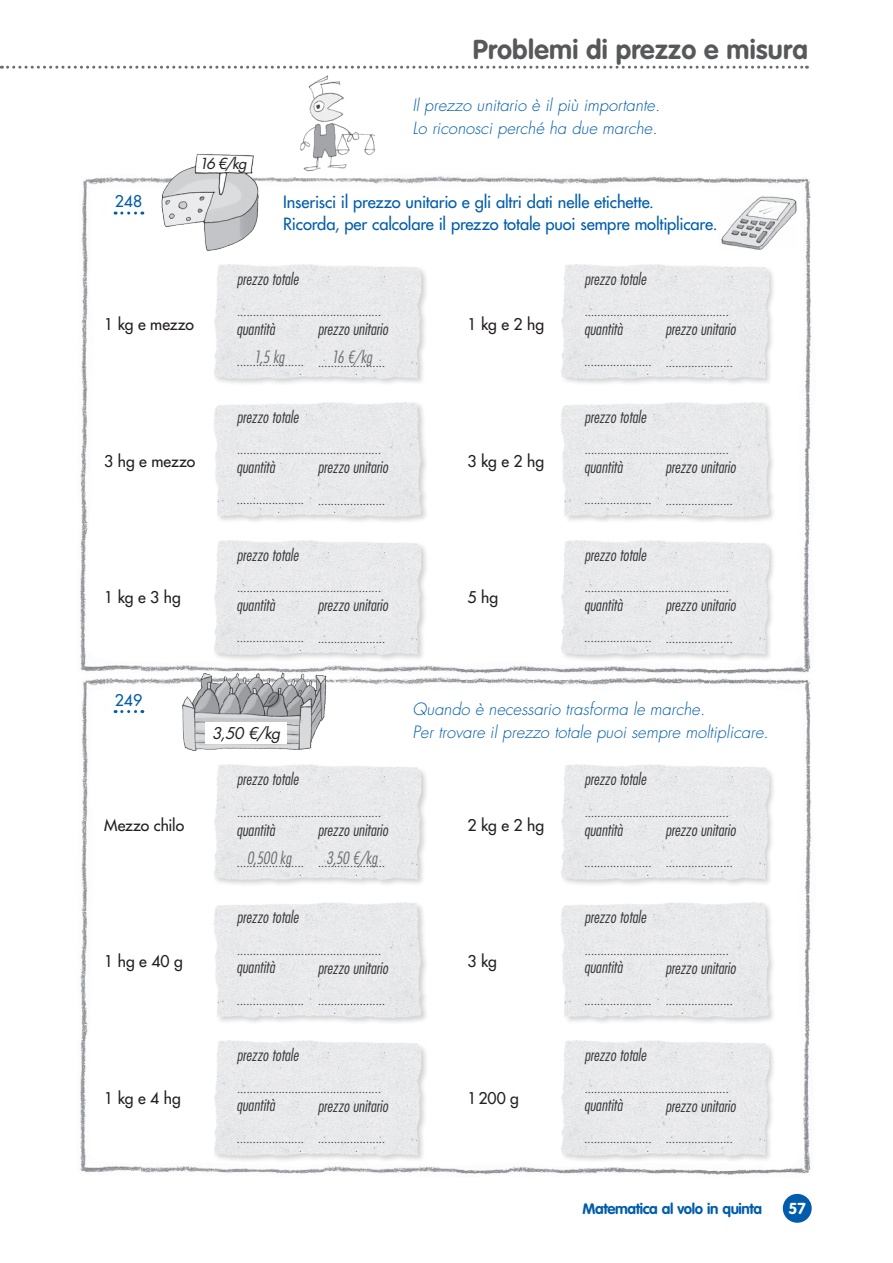
<style>
.page{position:relative;width:893px;height:1263px;background:#fff}
.page>*{position:absolute;margin:0;border:0;box-sizing:border-box;transform-origin:0 0}
.t1{font:700 27px "VAG Rounded Std";letter-spacing:.01em;color:#57585a}
.t2{font:italic 300 condensed 16.5px "Futura Std";color:#383839}
.t3{font:italic 300 16.5px/22.5px "Futura Std";color:#015dab}
.t4{font:500 16.5px/22.5px "Futura Std";letter-spacing:-.01em;color:#015dab}
.t5{font:italic 300 condensed 16.5px "Futura Std";letter-spacing:-.02em;color:#6c6d70}
.t6{font:500 15.75px "Futura Std";letter-spacing:-.005em;color:#231f20}
.t7{font:italic 15.75px "Futura Std";color:#231f20}
.t8{font:500 15.75px "Futura Std";letter-spacing:.01em;color:#015dab}
.t9{font:700 15.75px "VAG Rounded Std";color:#fff}
.t10{font:700 15px "VAG Rounded Std";letter-spacing:-.025em;color:#015dab}
.t11{font:italic 14.85px "Futura Std";color:#231f20}
.t12{font:12px "Futura Std";color:#3e3e3f}
</style>
<div class="page">
<div style="left:783px;top:1194px;width:29px;height:29px;background:#015dab;border-radius:50%"></div>
<img style="left:80px;top:176px;width:731px;height:999px">
<svg style="left:0;top:65px;width:808px;height:4px"></svg>
<svg style="left:114px;top:192px;width:29px;height:23px"></svg>
<svg style="left:114px;top:691px;width:29px;height:22px"></svg>
<div style="left:213px;top:263px;width:216px;height:124px;background:#231f20;opacity:.2"></div>
<img style="left:211px;top:262px;width:213px;height:119px">
<div style="left:213px;top:763px;width:216px;height:124px;background:#231f20;opacity:.2"></div>
<img style="left:211px;top:763px;width:213px;height:118px">
<div style="left:560px;top:263px;width:217px;height:124px;background:#231f20;opacity:.2"></div>
<img style="left:559px;top:262px;width:212px;height:119px">
<div style="left:560px;top:763px;width:217px;height:124px;background:#231f20;opacity:.2"></div>
<img style="left:559px;top:763px;width:212px;height:118px">
<div style="left:213px;top:401px;width:216px;height:123px;background:#231f20;opacity:.2"></div>
<img style="left:211px;top:400px;width:213px;height:119px">
<div style="left:213px;top:901px;width:216px;height:124px;background:#231f20;opacity:.2"></div>
<img style="left:211px;top:901px;width:213px;height:118px">
<div style="left:560px;top:401px;width:217px;height:123px;background:#231f20;opacity:.2"></div>
<img style="left:559px;top:400px;width:212px;height:119px">
<div style="left:560px;top:901px;width:217px;height:124px;background:#231f20;opacity:.2"></div>
<img style="left:559px;top:901px;width:212px;height:118px">
<div style="left:213px;top:538px;width:216px;height:124px;background:#231f20;opacity:.2"></div>
<img style="left:211px;top:538px;width:213px;height:119px">
<div style="left:213px;top:1039px;width:216px;height:124px;background:#231f20;opacity:.2"></div>
<img style="left:211px;top:1039px;width:213px;height:118px">
<div style="left:560px;top:538px;width:217px;height:124px;background:#231f20;opacity:.2"></div>
<img style="left:559px;top:538px;width:212px;height:119px">
<div style="left:560px;top:1039px;width:217px;height:124px;background:#231f20;opacity:.2"></div>
<img style="left:559px;top:1039px;width:212px;height:118px">
<img style="left:719px;top:194px;width:77px;height:55px">
<img style="left:159px;top:153px;width:104px;height:100px">
<img style="left:179px;top:670px;width:148px;height:81px">
<div style="left:205px;top:722px;width:82px;height:22px;background:#fff"></div>
<img style="left:297px;top:75px;width:82px;height:102px">
<h3 class="t8" style="left:115px;top:192px;width:29px">248</h3>
<p class="t11" style="left:199px;top:154px;width:49px">16 €/kg</p>
<h1 class="t1" style="left:473px;top:34px;width:336px">Problemi di prezzo e misura</h1>
<h2 class="t3" style="left:412px;top:95px;width:249px">Il prezzo unitario è il più importante.<br>Lo riconosci perché ha due marche.</h2>
<h2 class="t4" style="left:283px;top:191px;width:436px">Inserisci il prezzo unitario e gli altri dati nelle etichette.<br>Ricorda, per calcolare il prezzo totale puoi sempre moltiplicare.</h2>
<h3 class="t6" style="left:104px;top:314px;width:91px">1 kg e mezzo</h3>
<h2 class="t2" style="left:237px;top:269px;width:63px">prezzo totale</h2>
<p class="t12" style="left:237px;top:304px;width:146px">.............................................</p>
<h2 class="t2" style="left:236px;top:319px;width:40px">quantità</h2>
<p class="t12" style="left:236px;top:354px;width:69px">.....................</p>
<h2 class="t2" style="left:318px;top:319px;width:72px">prezzo unitario</h2>
<p class="t12" style="left:318px;top:355px;width:69px">.....................</p>
<h2 class="t5" style="left:254px;top:347px;width:32px">1,5 kg</h2>
<h2 class="t5" style="left:331px;top:347px;width:42px">16 €/kg</h2>
<h3 class="t6" style="left:467px;top:314px;width:78px">1 kg e 2 hg</h3>
<h2 class="t2" style="left:584px;top:269px;width:63px">prezzo totale</h2>
<p class="t12" style="left:584px;top:304px;width:146px">.............................................</p>
<h2 class="t2" style="left:584px;top:319px;width:40px">quantità</h2>
<p class="t12" style="left:584px;top:354px;width:69px">.....................</p>
<h2 class="t2" style="left:665px;top:319px;width:72px">prezzo unitario</h2>
<p class="t12" style="left:665px;top:355px;width:69px">.....................</p>
<h3 class="t6" style="left:104px;top:451px;width:93px">3 hg e mezzo</h3>
<h2 class="t2" style="left:237px;top:407px;width:63px">prezzo totale</h2>
<p class="t12" style="left:237px;top:442px;width:146px">.............................................</p>
<h2 class="t2" style="left:236px;top:457px;width:40px">quantità</h2>
<p class="t12" style="left:236px;top:492px;width:69px">.....................</p>
<h2 class="t2" style="left:318px;top:457px;width:72px">prezzo unitario</h2>
<p class="t12" style="left:318px;top:492px;width:69px">.....................</p>
<h3 class="t6" style="left:467px;top:451px;width:78px">3 kg e 2 hg</h3>
<h2 class="t2" style="left:584px;top:407px;width:63px">prezzo totale</h2>
<p class="t12" style="left:584px;top:442px;width:146px">.............................................</p>
<h2 class="t2" style="left:584px;top:457px;width:40px">quantità</h2>
<p class="t12" style="left:584px;top:492px;width:69px">.....................</p>
<h2 class="t2" style="left:665px;top:457px;width:72px">prezzo unitario</h2>
<p class="t12" style="left:665px;top:492px;width:69px">.....................</p>
<h3 class="t6" style="left:104px;top:587px;width:78px">1 kg e 3 hg</h3>
<h2 class="t2" style="left:237px;top:545px;width:63px">prezzo totale</h2>
<p class="t12" style="left:237px;top:580px;width:146px">.............................................</p>
<h2 class="t2" style="left:236px;top:595px;width:40px">quantità</h2>
<p class="t12" style="left:236px;top:630px;width:69px">.....................</p>
<h2 class="t2" style="left:318px;top:595px;width:72px">prezzo unitario</h2>
<p class="t12" style="left:318px;top:630px;width:69px">.....................</p>
<h3 class="t6" style="left:467px;top:587px;width:32px">5 hg</h3>
<h2 class="t2" style="left:584px;top:545px;width:63px">prezzo totale</h2>
<p class="t12" style="left:584px;top:580px;width:146px">.............................................</p>
<h2 class="t2" style="left:584px;top:595px;width:40px">quantità</h2>
<p class="t12" style="left:584px;top:630px;width:69px">.....................</p>
<h2 class="t2" style="left:665px;top:595px;width:72px">prezzo unitario</h2>
<p class="t12" style="left:665px;top:630px;width:69px">.....................</p>
<h3 class="t8" style="left:115px;top:690px;width:29px">249</h3>
<h3 class="t7" style="left:212px;top:723px;width:70px">3,50 €/kg</h3>
<h2 class="t3" style="left:412px;top:698px;width:358px">Quando è necessario trasforma le marche.<br>Per trovare il prezzo totale puoi sempre moltiplicare.</h2>
<h3 class="t6" style="left:104px;top:815px;width:82px">Mezzo chilo</h3>
<h2 class="t2" style="left:237px;top:770px;width:63px">prezzo totale</h2>
<p class="t12" style="left:237px;top:805px;width:146px">.............................................</p>
<h2 class="t2" style="left:236px;top:820px;width:40px">quantità</h2>
<p class="t12" style="left:236px;top:855px;width:69px">.....................</p>
<h2 class="t2" style="left:318px;top:820px;width:72px">prezzo unitario</h2>
<p class="t12" style="left:318px;top:855px;width:69px">.....................</p>
<h2 class="t5" style="left:247px;top:848px;width:46px">0,500 kg</h2>
<h2 class="t5" style="left:326px;top:848px;width:52px">3,50 €/kg</h2>
<h3 class="t6" style="left:467px;top:815px;width:78px">2 kg e 2 hg</h3>
<h2 class="t2" style="left:584px;top:770px;width:63px">prezzo totale</h2>
<p class="t12" style="left:584px;top:805px;width:146px">.............................................</p>
<h2 class="t2" style="left:584px;top:820px;width:40px">quantità</h2>
<p class="t12" style="left:584px;top:855px;width:69px">.....................</p>
<h2 class="t2" style="left:665px;top:820px;width:72px">prezzo unitario</h2>
<p class="t12" style="left:665px;top:855px;width:69px">.....................</p>
<h3 class="t6" style="left:104px;top:951px;width:80px">1 hg e 40 g</h3>
<h2 class="t2" style="left:237px;top:907px;width:63px">prezzo totale</h2>
<p class="t12" style="left:237px;top:943px;width:146px">.............................................</p>
<h2 class="t2" style="left:236px;top:958px;width:40px">quantità</h2>
<p class="t12" style="left:236px;top:993px;width:69px">.....................</p>
<h2 class="t2" style="left:318px;top:958px;width:72px">prezzo unitario</h2>
<p class="t12" style="left:318px;top:993px;width:69px">.....................</p>
<h3 class="t6" style="left:467px;top:951px;width:31px">3 kg</h3>
<h2 class="t2" style="left:584px;top:907px;width:63px">prezzo totale</h2>
<p class="t12" style="left:584px;top:943px;width:146px">.............................................</p>
<h2 class="t2" style="left:584px;top:958px;width:40px">quantità</h2>
<p class="t12" style="left:584px;top:993px;width:69px">.....................</p>
<h2 class="t2" style="left:665px;top:958px;width:72px">prezzo unitario</h2>
<p class="t12" style="left:665px;top:993px;width:69px">.....................</p>
<h3 class="t6" style="left:104px;top:1088px;width:78px">1 kg e 4 hg</h3>
<h2 class="t2" style="left:237px;top:1045px;width:63px">prezzo totale</h2>
<p class="t12" style="left:237px;top:1081px;width:146px">.............................................</p>
<h2 class="t2" style="left:236px;top:1095px;width:40px">quantità</h2>
<p class="t12" style="left:236px;top:1131px;width:69px">.....................</p>
<h2 class="t2" style="left:318px;top:1096px;width:72px">prezzo unitario</h2>
<p class="t12" style="left:318px;top:1131px;width:69px">.....................</p>
<h3 class="t6" style="left:467px;top:1088px;width:53px">1200 g</h3>
<h2 class="t2" style="left:584px;top:1045px;width:63px">prezzo totale</h2>
<p class="t12" style="left:584px;top:1081px;width:146px">.............................................</p>
<h2 class="t2" style="left:584px;top:1095px;width:40px">quantità</h2>
<p class="t12" style="left:584px;top:1131px;width:69px">.....................</p>
<h2 class="t2" style="left:665px;top:1096px;width:72px">prezzo unitario</h2>
<p class="t12" style="left:665px;top:1131px;width:69px">.....................</p>
<p class="t10" style="left:583px;top:1200px;width:181px">Matematica al volo in quinta</p>
<h3 class="t9" style="left:788px;top:1199px;width:19px">57</h3>
</div>
